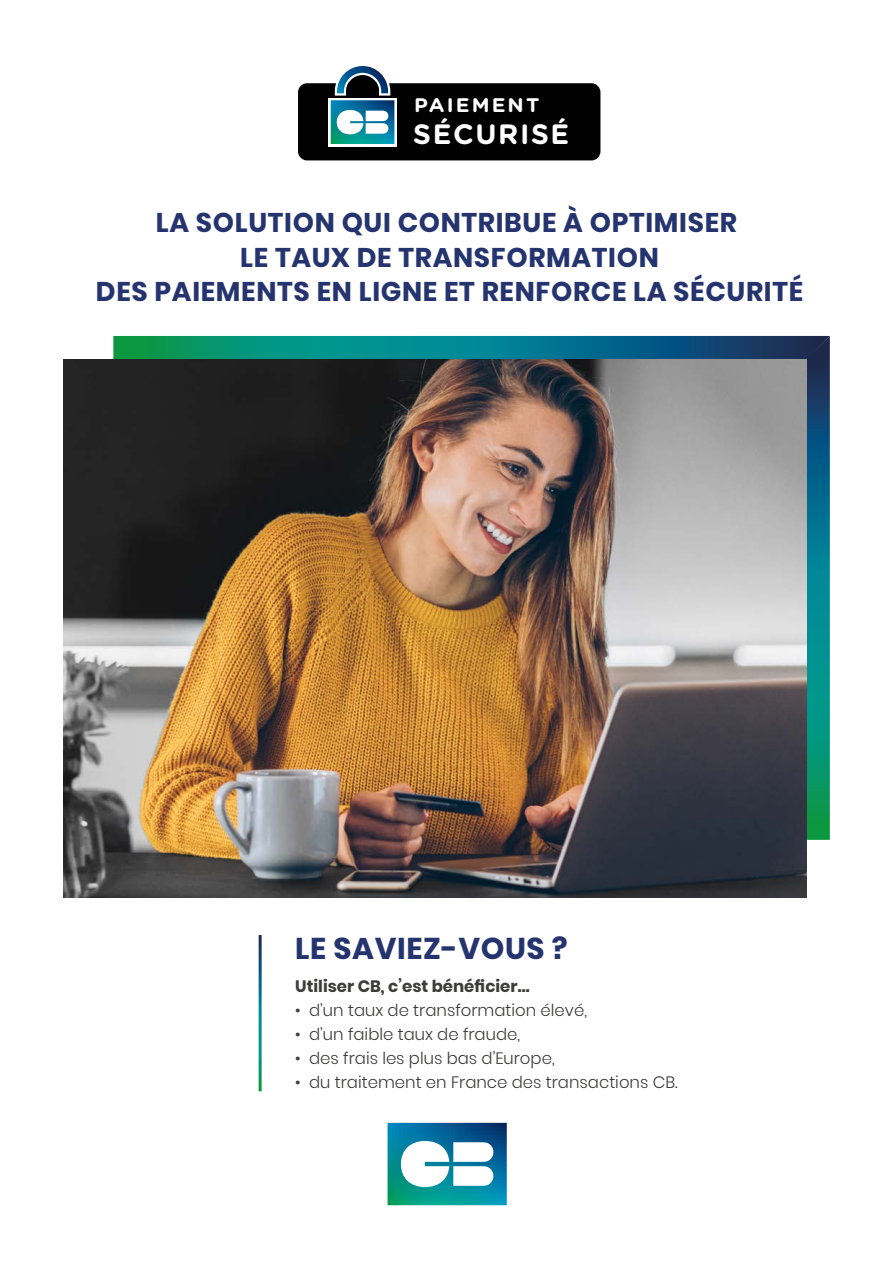
<style>
.page{position:relative;width:893px;height:1263px;background:#fff}
.page>*{position:absolute;margin:0;border:0;box-sizing:border-box;transform-origin:0 0}
.t1{font:700 30px "Poppins";letter-spacing:.02em;color:#25346f}
.t2{font:700 28.05px "Gotham Rounded";letter-spacing:.06em;color:#fff}
.t3{font:700 27px/34.5px "Poppins";letter-spacing:.025em;color:#25346f;text-align:center}
.t4{font:700 19.65px "Gotham Rounded";letter-spacing:.1em;color:#fff;scale:1.05 1}
.t5{font:300 16.5px "Poppins";color:#3c3c3b}
.t6{font:700 16.5px "Poppins";color:#3c3c3b}
</style>
<div class="page">
<svg style="left:387px;top:1122px;width:120px;height:84px"></svg>
<svg style="left:388px;top:1123px;width:119px;height:82px"></svg>
<svg style="left:113px;top:336px;width:717px;height:504px;background:#08787d"></svg>
<svg style="left:298px;top:66px;width:303px;height:95px"></svg>
<img style="left:64px;top:359px;width:742px;height:538px">
<p class="t4" style="left:414px;top:91px;width:121px">PAIEMENT</p>
<p class="t2" style="left:413px;top:113px;width:158px">SÉCURISÉ</p>
<p class="t3" style="left:156px;top:206px;width:583px">LA SOLUTION QUI CONTRIBUE À OPTIMISER</p>
<p class="t3" style="left:96px;top:240px;width:709px">LE TAUX DE TRANSFORMATION<br>DES PAIEMENTS EN LIGNE ET RENFORCE LA SÉCURITÉ</p>
<p class="t1" style="left:295px;top:931px;width:274px">LE SAVIEZ-VOUS ?</p>
<p class="t6" style="left:295px;top:976px;width:236px">Utiliser CB, c’est bénéficier…</p>
<p class="t5" style="left:295px;top:1000px;width:293px">• d’un taux de transformation élevé,</p>
<p class="t5" style="left:295px;top:1024px;width:226px">• d’un faible taux de fraude,</p>
<p class="t5" style="left:295px;top:1048px;width:261px">• des frais les plus bas d’Europe,</p>
<p class="t5" style="left:295px;top:1072px;width:384px">• du traitement en France des transactions CB.</p>
</div>
